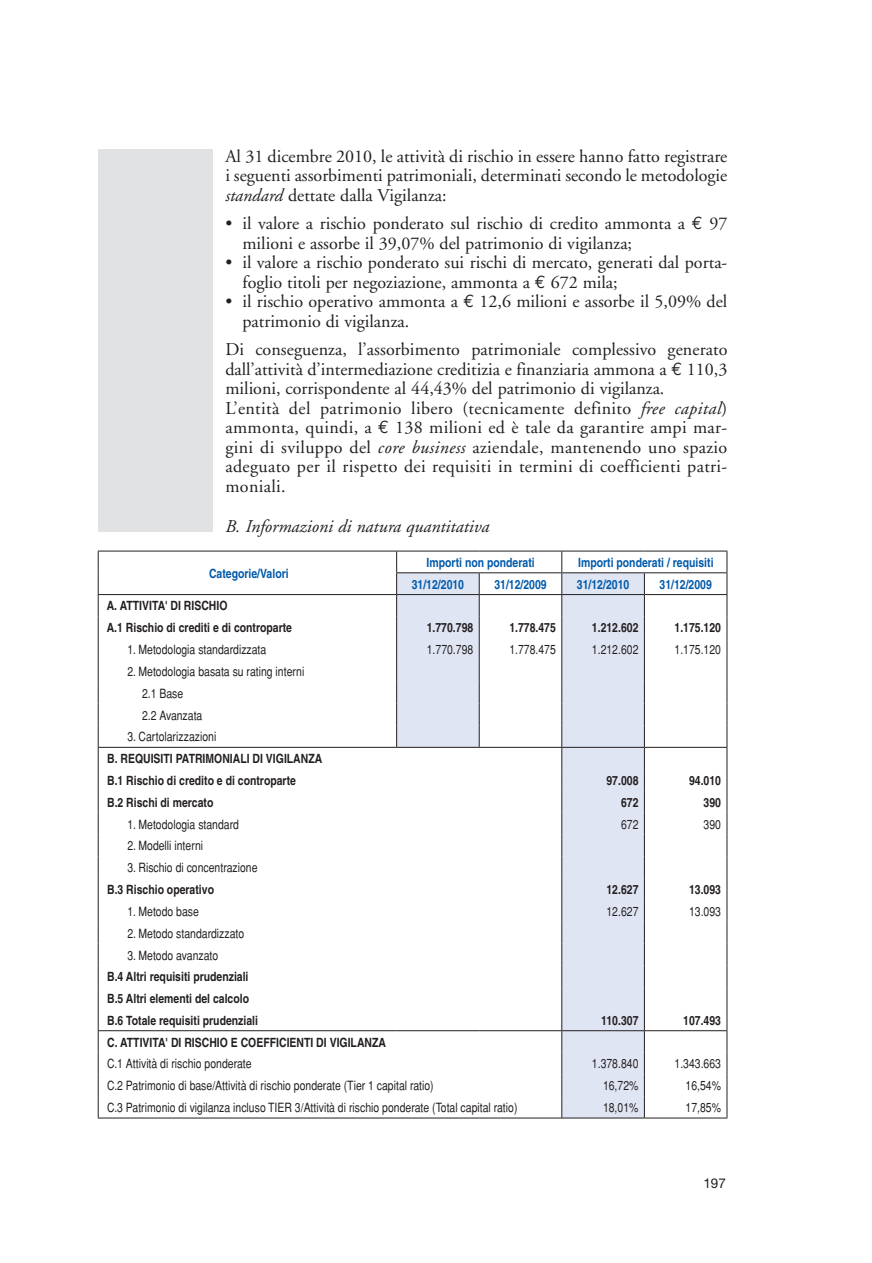
<style>
.page{position:relative;width:872px;height:1263px;background:#fff}
.page>*{position:absolute;margin:0;border:0;box-sizing:border-box;transform-origin:0 0}
.t1{font:18px/19.5px "Adobe Garamond";color:#231f20}
.t2{font:18px/19.5px "Adobe Garamond";letter-spacing:.02em;color:#231f20}
.t3{font:italic 18px "Adobe Garamond";color:#231f20}
.t4{font:13.5px "Helvetica Neue";color:#231f20}
.t5{font:condensed 12.75px/21.9px "Helvetica";color:#231f20}
.t6{font:700 condensed 12.75px/21.8px "Helvetica";color:#231f20}
.t7{font:700 condensed 12.75px "Helvetica";color:#015aaa}
.s1{font-style:italic}
.s2{font-family:"Euro Mono"}
.s3{font-weight:400}
.s4{font-weight:700}
</style>
<div class="page">
<div style="left:98px;top:149px;width:115px;height:382px;background:#e1e2e4"></div>
<svg style="left:99px;top:552px;width:627px;height:566px"></svg>
<svg style="left:396px;top:573px;width:248px;height:545px"></svg>
<hr style="left:98px;top:551px;width:298px;height:1px;background:#231f20">
<hr style="left:396px;top:551px;width:83px;height:1px;background:#231f20">
<hr style="left:479px;top:551px;width:83px;height:1px;background:#231f20">
<hr style="left:562px;top:551px;width:82px;height:1px;background:#231f20">
<hr style="left:644px;top:551px;width:83px;height:1px;background:#231f20">
<hr style="left:396px;top:572px;width:83px;height:1px;background:#231f20">
<hr style="left:479px;top:572px;width:83px;height:1px;background:#231f20">
<hr style="left:562px;top:572px;width:82px;height:1px;background:#231f20">
<hr style="left:644px;top:572px;width:83px;height:1px;background:#231f20">
<hr style="left:98px;top:594px;width:298px;height:1px;background:#231f20">
<hr style="left:396px;top:594px;width:83px;height:1px;background:#231f20">
<hr style="left:479px;top:594px;width:83px;height:1px;background:#231f20">
<hr style="left:562px;top:594px;width:82px;height:1px;background:#231f20">
<hr style="left:644px;top:594px;width:83px;height:1px;background:#231f20">
<svg style="left:396px;top:551px;width:1px;height:196px"></svg>
<svg style="left:479px;top:573px;width:1px;height:174px"></svg>
<hr style="left:98px;top:747px;width:298px;height:1px;background:#231f20">
<hr style="left:396px;top:747px;width:83px;height:1px;background:#231f20">
<hr style="left:479px;top:747px;width:83px;height:1px;background:#231f20">
<hr style="left:562px;top:747px;width:82px;height:1px;background:#231f20">
<hr style="left:644px;top:747px;width:83px;height:1px;background:#231f20">
<hr style="left:98px;top:1030px;width:298px;height:1px;background:#231f20">
<hr style="left:396px;top:1030px;width:83px;height:1px;background:#231f20">
<hr style="left:479px;top:1030px;width:83px;height:1px;background:#231f20">
<hr style="left:562px;top:1030px;width:82px;height:1px;background:#231f20">
<hr style="left:644px;top:1030px;width:83px;height:1px;background:#231f20">
<svg style="left:98px;top:551px;width:1px;height:567px"></svg>
<svg style="left:561px;top:551px;width:1px;height:567px"></svg>
<svg style="left:644px;top:573px;width:1px;height:545px"></svg>
<svg style="left:726px;top:551px;width:1px;height:567px"></svg>
<hr style="left:98px;top:1118px;width:298px;height:1px;background:#231f20">
<hr style="left:396px;top:1118px;width:83px;height:1px;background:#231f20">
<hr style="left:479px;top:1118px;width:83px;height:1px;background:#231f20">
<hr style="left:562px;top:1118px;width:82px;height:1px;background:#231f20">
<hr style="left:644px;top:1118px;width:83px;height:1px;background:#231f20">
<p class="t1" style="left:225px;top:147px;width:503px;text-align:justify">Al 31 dicembre 2010, le attività di rischio in essere hanno fatto registrare i seguenti assorbimenti patrimoniali, determinati secondo le metodologie <span class="s1">standard</span> dettate dalla Vigilanza:</p>
<p class="t1" style="left:242px;top:214px;width:486px;text-indent:-17px">• il valore a rischio ponderato sul rischio di credito ammonta a <span class="s2">€</span> 97 milioni e assorbe il 39,07% del patrimonio di vigilanza;</p>
<p class="t1" style="left:242px;top:253px;width:486px;text-indent:-17px">• il valore a rischio ponderato sui rischi di mercato, generati dal porta&shy;foglio titoli per negoziazione, ammonta a <span class="s2">€</span> 672 mila;</p>
<p class="t1" style="left:242px;top:292px;width:486px;text-indent:-17px">• il rischio operativo ammonta a <span class="s2">€</span> 12,6 milioni e assorbe il 5,09% del patrimonio di vigilanza.</p>
<p class="t2" style="left:225px;top:340px;width:503px">Di conseguenza, l’assorbimento patrimoniale complessivo generato dall’attività d’intermediazione creditizia e finanziaria ammona a <span class="s2">€</span> 110,3 milioni, corrispondente al 44,43% del patrimonio di vigilanza.<br>L’entità del patrimonio libero (tecnicamente definito <span class="s1">free capital</span>) ammonta, quindi, a <span class="s2">€</span> 138 milioni ed è tale da garantire ampi mar&shy;gini di sviluppo del <span class="s1">core business</span> aziendale, mantenendo uno spazio adeguato per il rispetto dei requisiti in termini di coefficienti patri&shy;moniali.</p>
<p class="t3" style="left:225px;top:516px;width:265px">B. Informazioni di natura quantitativa</p>
<p class="t7" style="left:209px;top:565px;width:81px">Categorie/Valori</p>
<p class="t7" style="left:426px;top:555px;width:110px">Importi non ponderati</p>
<p class="t7" style="left:578px;top:555px;width:137px">Importi ponderati / requisiti</p>
<p class="t7" style="left:412px;top:576px;width:54px">31/12/2010</p>
<p class="t7" style="left:494px;top:576px;width:54px">31/12/2009</p>
<p class="t7" style="left:577px;top:576px;width:54px">31/12/2010</p>
<p class="t7" style="left:659px;top:576px;width:54px">31/12/2009</p>
<p class="t6" style="left:107px;top:595px;width:187px">A. ATTIVITA' DI RISCHIO<br>A.1 Rischio di crediti e di controparte</p>
<p class="t6" style="left:427px;top:616px;width:48px">1.770.798</p>
<p class="t6" style="left:509px;top:616px;width:48px">1.778.475</p>
<p class="t6" style="left:592px;top:616px;width:48px">1.212.602</p>
<p class="t6" style="left:674px;top:616px;width:48px">1.175.120</p>
<p class="t5" style="left:127px;top:638px;width:140px">1. Metodologia standardizzata</p>
<p class="t5" style="left:427px;top:638px;width:48px">1.770.798</p>
<p class="t5" style="left:509px;top:638px;width:48px">1.778.475</p>
<p class="t5" style="left:592px;top:638px;width:48px">1.212.602</p>
<p class="t5" style="left:674px;top:638px;width:48px">1.175.120</p>
<p class="t5" style="left:142px;top:660px;width:164px;text-indent:-15px">2. Metodologia basata su rating interni<br>2.1 Base<br>2.2 Avanzata</p>
<p class="t6" style="left:107px;top:726px;width:217px;text-indent:20px"><span class="s3">3. Cartolarizzazioni<br></span>B. REQUISITI PATRIMONIALI DI VIGILANZA<br>B.1 Rischio di credito e di controparte</p>
<p class="t6" style="left:606px;top:769px;width:33px">97.008</p>
<p class="t6" style="left:689px;top:769px;width:33px">94.010</p>
<p class="t6" style="left:107px;top:791px;width:108px">B.2 Rischi di mercato</p>
<p class="t6" style="left:621px;top:791px;width:19px">672</p>
<p class="t6" style="left:703px;top:791px;width:19px">390</p>
<p class="t5" style="left:127px;top:813px;width:113px">1. Metodologia standard</p>
<p class="t5" style="left:621px;top:813px;width:19px">672</p>
<p class="t5" style="left:703px;top:813px;width:19px">390</p>
<p class="t5" style="left:127px;top:835px;width:77px">2. Modelli interni</p>
<p class="t5" style="left:107px;top:857px;width:152px;text-indent:20px">3. Rischio di concentrazione<br><span class="s4">B.3 Rischio operativo</span></p>
<p class="t6" style="left:606px;top:878px;width:33px">12.627</p>
<p class="t6" style="left:689px;top:878px;width:33px">13.093</p>
<p class="t5" style="left:127px;top:900px;width:73px">1. Metodo base</p>
<p class="t5" style="left:606px;top:900px;width:33px">12.627</p>
<p class="t5" style="left:689px;top:900px;width:33px">13.093</p>
<p class="t5" style="left:127px;top:922px;width:118px">2. Metodo standardizzato</p>
<p class="t6" style="left:107px;top:944px;width:152px;text-indent:20px"><span class="s3">3. Metodo avanzato<br></span>B.4 Altri requisiti prudenziali<br>B.5 Altri elementi del calcolo<br>B.6 Totale requisiti prudenziali</p>
<p class="t6" style="left:601px;top:1009px;width:39px">110.307</p>
<p class="t6" style="left:683px;top:1009px;width:39px">107.493</p>
<p class="t6" style="left:107px;top:1031px;width:280px">C. ATTIVITA' DI RISCHIO E COEFFICIENTI DI VIGILANZA<br><span class="s3">C.1 Attività di rischio ponderate</span></p>
<p class="t5" style="left:592px;top:1053px;width:48px">1.378.840</p>
<p class="t5" style="left:674px;top:1053px;width:48px">1.343.663</p>
<p class="t5" style="left:107px;top:1075px;width:328px">C.2 Patrimonio di base/Attività di rischio ponderate (Tier 1 capital ratio)</p>
<p class="t5" style="left:603px;top:1075px;width:37px">16,72%</p>
<p class="t5" style="left:685px;top:1075px;width:37px">16,54%</p>
<p class="t5" style="left:107px;top:1096px;width:412px">C.3 Patrimonio di vigilanza incluso TIER 3/Attività di rischio ponderate (Total capital ratio)</p>
<p class="t5" style="left:603px;top:1096px;width:37px">18,01%</p>
<p class="t5" style="left:685px;top:1096px;width:37px">17,85%</p>
<p class="t4" style="left:703px;top:1175px;width:24px">197</p>
</div>
